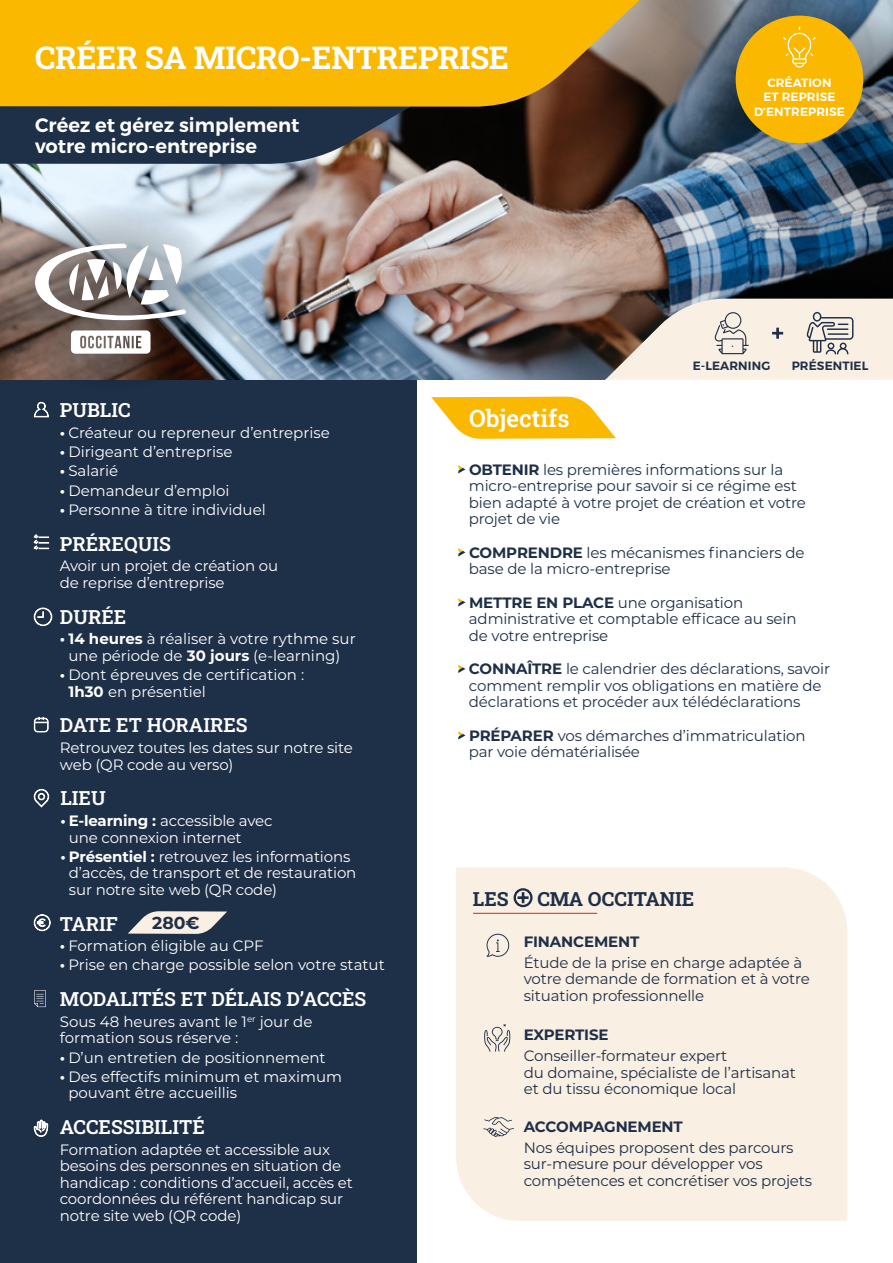
<style>
.page{position:relative;width:893px;height:1263px;background:#fff}
.page>*{position:absolute;margin:0;border:0;box-sizing:border-box;transform-origin:0 0}
.t1{font:31.5px "Roboto Slab";letter-spacing:-.01em;color:#fff}
.t2{font:24px "Roboto Slab";color:#fff}
.t3{font:19.5px "Roboto Slab";color:#fff}
.t4{font:600 19.5px/21px "Montserrat";color:#fff}
.t5{font:19.5px "Roboto Slab";color:#1e2f48}
.t6{font:700 17.25px "Montserrat";color:#1e2f48}
.t7{font:15px/16.5px "Montserrat";letter-spacing:-.01em;color:#fff}
.t8{font:15px/16.5px "Montserrat";letter-spacing:-.01em;color:#1e2f48}
.t9{font:700 15px "Montserrat";letter-spacing:-.01em;color:#1e2f48}
.t10{font:600 12px/14.4px "Montserrat";letter-spacing:.01em;color:#fff;text-align:center}
.t11{font:600 12px "Montserrat";letter-spacing:.01em;color:#1e2f48}
.s1{font-weight:700}
</style>
<div class="page">
<div style="left:0;top:377px;width:417px;height:886px;background:#1e2f48"></div>
<img style="left:0;top:0;width:893px;height:380px">
<svg style="left:458px;top:465px;width:7px;height:8px"></svg>
<svg style="left:458px;top:548px;width:7px;height:8px"></svg>
<svg style="left:458px;top:598px;width:7px;height:8px"></svg>
<svg style="left:458px;top:665px;width:7px;height:8px"></svg>
<svg style="left:458px;top:731px;width:7px;height:8px"></svg>
<svg style="left:431px;top:396px;width:185px;height:43px"></svg>
<svg style="left:0;top:107px;width:415px;height:57px;background:#29364a"></svg>
<svg style="left:0;top:0;width:641px;height:107px;background:#ebac06"></svg>
<svg style="left:0;top:203px;width:229px;height:188px;background:#817f81"></svg>
<svg style="left:71px;top:330px;width:80px;height:24px"></svg>
<svg style="left:35px;top:244px;width:151px;height:76px"></svg>
<svg style="left:34px;top:534px;width:15px;height:16px"></svg>
<svg style="left:34px;top:402px;width:15px;height:16px"></svg>
<svg style="left:34px;top:1119px;width:14px;height:18px"></svg>
<svg style="left:34px;top:789px;width:15px;height:18px"></svg>
<svg style="left:34px;top:607px;width:18px;height:19px"></svg>
<svg style="left:34px;top:717px;width:14px;height:15px"></svg>
<svg style="left:34px;top:914px;width:17px;height:17px"></svg>
<svg style="left:128px;top:911px;width:99px;height:23px"></svg>
<svg style="left:34px;top:990px;width:12px;height:17px"></svg>
<div style="left:456px;top:867px;width:391px;height:354px;background:#f9efe2"></div>
<svg style="left:483px;top:1117px;width:31px;height:20px"></svg>
<svg style="left:486px;top:934px;width:23px;height:23px"></svg>
<hr style="left:473px;top:913px;width:124px;height:1px;background:#e84242">
<svg style="left:513px;top:887px;width:20px;height:21px"></svg>
<svg style="left:484px;top:1024px;width:26px;height:28px"></svg>
<svg style="left:694px;top:0;width:199px;height:184px;background:#8a824f"></svg>
<svg style="left:605px;top:298px;width:288px;height:82px;background:#d6ccc1"></svg>
<h1 class="t1" style="left:35px;top:36px;width:475px">CRÉER SA MICRO-ENTREPRISE</h1>
<h3 class="t4" style="left:35px;top:115px;width:266px">Créez et gérez simplement votre micro-entreprise</h3>
<p class="t10" style="left:754px;top:75px;width:92px">CRÉATION<br>ET REPRISE<br>D’ENTREPRISE</p>
<p class="t11" style="left:693px;top:359px;width:79px">E-LEARNING</p>
<p class="t11" style="left:792px;top:359px;width:78px">PRÉSENTIEL</p>
<h3 class="t3" style="left:60px;top:397px;width:72px">PUBLIC</h3>
<p class="t7" style="left:60px;top:424px;width:271px"><span class="s1">•</span> Créateur ou repreneur d’entreprise</p>
<p class="t7" style="left:60px;top:443px;width:174px"><span class="s1">•</span> Dirigeant d’entreprise</p>
<p class="t7" style="left:60px;top:462px;width:60px"><span class="s1">•</span> Salarié</p>
<p class="t7" style="left:60px;top:481px;width:171px"><span class="s1">•</span> Demandeur d’emploi</p>
<p class="t7" style="left:60px;top:501px;width:207px"><span class="s1">•</span> Personne à titre individuel</p>
<h3 class="t3" style="left:60px;top:530px;width:113px">PRÉREQUIS</h3>
<p class="t7" style="left:60px;top:557px;width:220px">Avoir un projet de création ou de reprise d’entreprise</p>
<h3 class="t3" style="left:60px;top:603px;width:68px">DURÉE</h3>
<p class="t7" style="left:60px;top:630px;width:297px;text-align:center"><span class="s1">• 14 heures</span> à réaliser à votre rythme sur une période de <span class="s1">30 jours</span> (e-learning)</p>
<p class="t7" style="left:68px;top:666px;width:237px;text-indent:-9px"><span class="s1">•</span> Dont épreuves de certification :<br><span class="s1">1h30</span> en présentiel</p>
<h3 class="t3" style="left:60px;top:712px;width:189px">DATE ET HORAIRES</h3>
<p class="t7" style="left:60px;top:739px;width:294px">Retrouvez toutes les dates sur notre site web (QR code au verso)</p>
<h3 class="t3" style="left:60px;top:785px;width:47px">LIEU</h3>
<p class="t7" style="left:69px;top:812px;width:205px;text-indent:-9px"><span class="s1">• E-learning :</span> accessible avec une connexion internet</p>
<p class="t7" style="left:69px;top:848px;width:289px;text-indent:-9px"><span class="s1">• Présentiel :</span> retrouvez les informations d’accès, de transport et de restauration sur notre site web (QR code)</p>
<h3 class="t3" style="left:60px;top:910px;width:59px">TARIF</h3>
<p class="t7" style="left:60px;top:937px;width:205px"><span class="s1">•</span> Formation éligible au CPF</p>
<p class="t7" style="left:60px;top:956px;width:326px"><span class="s1">•</span> Prise en charge possible selon votre statut</p>
<p class="t6" style="left:152px;top:911px;width:49px">280€</p>
<h3 class="t3" style="left:60px;top:986px;width:308px">MODALITÉS ET DÉLAIS D’ACCÈS</h3>
<p class="t7" style="left:60px;top:1013px;width:254px">Sous 48 heures avant le 1<sup>er</sup> jour de formation sous réserve :</p>
<p class="t7" style="left:60px;top:1048px;width:267px"><span class="s1">•</span> D’un entretien de positionnement</p>
<p class="t7" style="left:68px;top:1068px;width:275px;text-indent:-9px"><span class="s1">•</span> Des effectifs minimum et maximum pouvant être accueillis</p>
<h3 class="t3" style="left:60px;top:1114px;width:147px">ACCESSIBILITÉ</h3>
<p class="t7" style="left:60px;top:1141px;width:295px">Formation adaptée et accessible aux besoins des personnes en situation de handicap : conditions d’accueil, accès et coordonnées du référent handicap sur notre site web (QR code)</p>
<h2 class="t2" style="left:469px;top:401px;width:102px">Objectifs</h2>
<p class="t8" style="left:469px;top:460px;width:338px"><span class="s1">OBTENIR</span> les premières informations sur la micro-entreprise pour savoir si ce régime est bien adapté à votre projet de création et votre projet de vie</p>
<p class="t8" style="left:469px;top:543px;width:337px"><span class="s1">COMPRENDRE</span> les mécanismes financiers de base de la micro-entreprise</p>
<p class="t8" style="left:469px;top:593px;width:329px"><span class="s1">METTRE EN PLACE</span> une organisation administrative et comptable efficace au sein de votre entreprise</p>
<p class="t8" style="left:469px;top:660px;width:363px"><span class="s1">CONNAÎTRE</span> le calendrier des déclarations, savoir comment remplir vos obligations en matière de déclarations et procéder aux télédéclarations</p>
<p class="t8" style="left:469px;top:726px;width:338px"><span class="s1">PRÉPARER</span> vos démarches d’immatriculation par voie dématérialisée</p>
<h3 class="t5" style="left:473px;top:885px;width:37px">LES</h3>
<h3 class="t5" style="left:537px;top:885px;width:158px">CMA OCCITANIE</h3>
<p class="t9" style="left:524px;top:931px;width:117px">FINANCEMENT</p>
<p class="t8" style="left:524px;top:954px;width:288px">Étude de la prise en charge adaptée à votre demande de formation et à votre situation professionnelle</p>
<p class="t9" style="left:524px;top:1024px;width:86px">EXPERTISE</p>
<p class="t8" style="left:524px;top:1047px;width:274px">Conseiller-formateur expert<br>du domaine, spécialiste de l’artisanat et du tissu économique local</p>
<p class="t9" style="left:524px;top:1116px;width:161px">ACCOMPAGNEMENT</p>
<p class="t8" style="left:524px;top:1138px;width:290px">Nos équipes proposent des parcours sur-mesure pour développer vos compétences et concrétiser vos projets</p>
</div>
